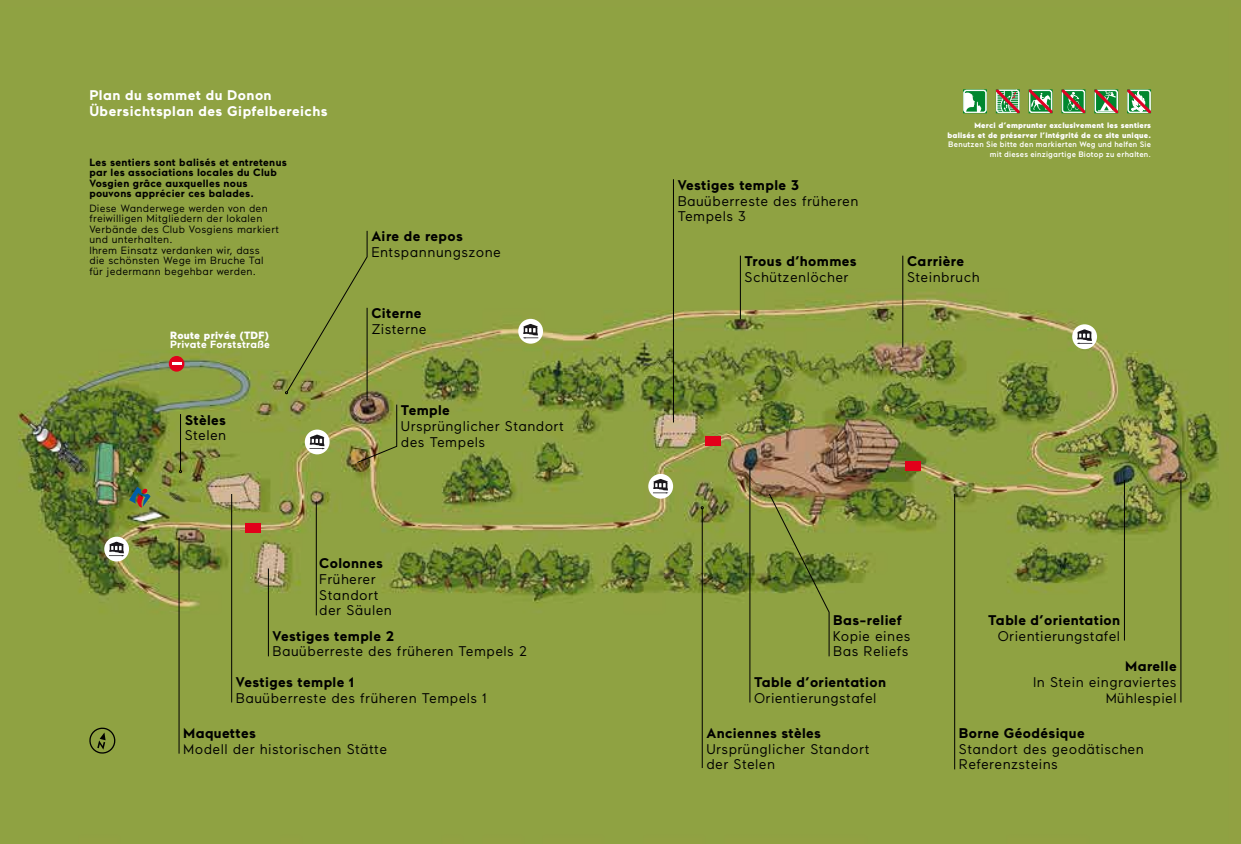
<style>
.page{position:relative;width:1241px;height:844px;background:#fff}
.page>*{position:absolute;margin:0;border:0;box-sizing:border-box;transform-origin:0 0}
.t1{font:14px/15.8px "Maax";letter-spacing:.025em;color:#000}
.t2{font:700 14px "Maax";letter-spacing:.025em;color:#000}
.t3{font:700 14px/15.8px "Maax";letter-spacing:.03em;color:#fff}
.t4{font:10.5px/10.5px "Maax";letter-spacing:.02em;color:#000}
.t5{font:700 10.5px/10.5px "Maax";letter-spacing:.025em;color:#000}
.t6{font:700 10.5px "Maax";letter-spacing:.025em;color:#fff}
.t7{font:900 10.5px "Maax";letter-spacing:.025em;color:#fff}
.t8{font:900 7.88px/9.6px "Maax";letter-spacing:.025em;color:#fff;text-align:right}
.t9{font:500 7.88px/9.6px "Maax";letter-spacing:.025em;color:#fff;text-align:right}
</style>
<div class="page">
<img style="left:0;top:7px;width:1240px;height:836px">
<div style="left:169px;top:356px;width:15px;height:15px;background:#e2001a;border-radius:50%"></div>
<svg style="left:172px;top:362px;width:9px;height:3px"></svg>
<div style="left:245px;top:523px;width:15px;height:9px;background:#e2001a"></div>
<div style="left:705px;top:436px;width:15px;height:10px;background:#e2001a"></div>
<div style="left:905px;top:461px;width:15px;height:10px;background:#e2001a"></div>
<svg style="left:129px;top:486px;width:21px;height:23px"></svg>
<svg style="left:87px;top:725px;width:30px;height:29px"></svg>
<svg style="left:285px;top:230px;width:82px;height:164px"></svg>
<hr style="left:367px;top:308px;width:1px;height:93px;background:#000">
<hr style="left:180px;top:414px;width:1px;height:56px;background:#000">
<hr style="left:673px;top:179px;width:1px;height:243px;background:#000">
<hr style="left:231px;top:494px;width:1px;height:208px;background:#000">
<hr style="left:749px;top:468px;width:1px;height:234px;background:#000">
<hr style="left:1123px;top:480px;width:1px;height:160px;background:#000">
<hr style="left:1180px;top:479px;width:1px;height:223px;background:#000">
<hr style="left:701px;top:508px;width:1px;height:259px;background:#000">
<hr style="left:954px;top:493px;width:1px;height:276px;background:#000">
<hr style="left:179px;top:537px;width:1px;height:216px;background:#000">
<hr style="left:268px;top:568px;width:1px;height:88px;background:#000">
<img style="left:768px;top:493px;width:61px;height:163px">
<hr style="left:316px;top:501px;width:1px;height:114px;background:#000">
<img style="left:356px;top:404px;width:41px;height:59px">
<hr style="left:902px;top:255px;width:1px;height:92px;background:#000">
<hr style="left:740px;top:255px;width:1px;height:64px;background:#000">
<svg style="left:995px;top:89px;width:24px;height:24px"></svg>
<svg style="left:1028px;top:89px;width:24px;height:24px"></svg>
<svg style="left:1061px;top:89px;width:24px;height:24px"></svg>
<svg style="left:1094px;top:89px;width:24px;height:24px"></svg>
<svg style="left:1126px;top:89px;width:24px;height:24px"></svg>
<svg style="left:962px;top:89px;width:24px;height:24px"></svg>
<div style="left:104px;top:536px;width:25px;height:25px;background:#fff;border-radius:50%"></div>
<svg style="left:109px;top:541px;width:15px;height:15px"></svg>
<div style="left:305px;top:429px;width:24px;height:25px;background:#fff;border-radius:50%"></div>
<svg style="left:309px;top:434px;width:16px;height:15px"></svg>
<svg style="left:648px;top:473px;width:25px;height:25px"></svg>
<svg style="left:653px;top:479px;width:15px;height:14px"></svg>
<svg style="left:1071px;top:324px;width:25px;height:25px"></svg>
<svg style="left:1076px;top:329px;width:16px;height:15px"></svg>
<div style="left:518px;top:319px;width:25px;height:24px;background:#fff;border-radius:50%"></div>
<svg style="left:523px;top:324px;width:15px;height:14px"></svg>
<p class="t3" style="left:89px;top:87px;width:240px">Plan du sommet du Donon<br>Übersichtsplan des Gipfelbereichs</p>
<p class="t5" style="left:89px;top:157px;width:199px">Les sentiers sont balisés et entretenus par les associations locales du Club Vosgien grâce auxquelles nous pouvons apprécier ces balades.</p>
<p class="t4" style="left:89px;top:203px;width:191px">Diese Wanderwege werden von den freiwilligen Mitgliedern der lokalen<br>Verbände des Club Vosgiens markiert und unterhalten.<br>Ihrem Einsatz verdanken wir, dass<br>die schönsten Wege im Bruche Tal für jedermann begehbar werden.</p>
<p class="t7" style="left:170px;top:329px;width:100px">Route privée (TDF)</p>
<p class="t6" style="left:170px;top:339px;width:101px">Private Forststraße</p>
<p class="t2" style="left:185px;top:412px;width:43px">Stèles</p>
<p class="t1" style="left:185px;top:427px;width:43px">Stelen</p>
<p class="t2" style="left:371px;top:229px;width:93px">Aire de repos</p>
<p class="t1" style="left:371px;top:244px;width:131px">Entspannungszone</p>
<p class="t2" style="left:371px;top:306px;width:52px">Citerne</p>
<p class="t1" style="left:371px;top:321px;width:57px">Zisterne</p>
<p class="t2" style="left:401px;top:403px;width:50px">Temple</p>
<p class="t1" style="left:401px;top:418px;width:164px">Ursprünglicher Standort des Tempels</p>
<p class="t2" style="left:319px;top:555px;width:65px">Colonnes</p>
<p class="t1" style="left:319px;top:571px;width:74px">Früherer<br>Standort der Säulen</p>
<p class="t2" style="left:272px;top:628px;width:123px">Vestiges temple 2</p>
<p class="t1" style="left:272px;top:643px;width:256px">Bauüberreste des früheren Tempels 2</p>
<p class="t2" style="left:236px;top:674px;width:120px">Vestiges temple 1</p>
<p class="t1" style="left:236px;top:689px;width:252px">Bauüberreste des früheren Tempels 1</p>
<p class="t2" style="left:183px;top:725px;width:74px">Maquettes</p>
<p class="t1" style="left:183px;top:740px;width:205px">Modell der historischen Stätte</p>
<p class="t2" style="left:677px;top:177px;width:123px">Vestiges temple 3</p>
<p class="t1" style="left:677px;top:193px;width:182px">Bauüberreste des früheren<br>Tempels 3</p>
<p class="t2" style="left:744px;top:254px;width:114px">Trous d’hommes</p>
<p class="t1" style="left:744px;top:269px;width:106px">Schützenlöcher</p>
<p class="t8" style="left:947px;top:120px;width:205px">Merci d’emprunter exclusivement les sentiers balisés et de préserver l’intégrité de ce site unique.</p>
<p class="t9" style="left:948px;top:140px;width:204px">Benutzen Sie bitte den markierten Weg und helfen Sie mit dieses einzigartige Biotop zu erhalten.</p>
<p class="t2" style="left:906px;top:254px;width:58px">Carrière</p>
<p class="t1" style="left:906px;top:269px;width:74px">Steinbruch</p>
<p class="t2" style="left:833px;top:612px;width:70px">Bas-relief</p>
<p class="t1" style="left:833px;top:628px;width:79px">Kopie eines<br>Bas Reliefs</p>
<p class="t2" style="left:754px;top:674px;width:133px">Table d’orientation</p>
<p class="t1" style="left:754px;top:689px;width:124px">Orientierungstafel</p>
<p class="t2" style="left:706px;top:725px;width:116px">Anciennes stèles</p>
<p class="t1" style="left:706px;top:740px;width:164px">Ursprünglicher Standort der Stelen</p>
<p class="t2" style="left:988px;top:612px;width:133px">Table d’orientation</p>
<p class="t1" style="left:997px;top:628px;width:124px">Orientierungstafel</p>
<p class="t2" style="left:1124px;top:658px;width:53px">Marelle</p>
<p class="t1" style="left:1033px;top:674px;width:145px;text-align:right">In Stein eingraviertes<br>Mühlespiel</p>
<p class="t2" style="left:958px;top:725px;width:127px">Borne Géodésique</p>
<p class="t1" style="left:958px;top:740px;width:186px">Standort des geodätischen<br>Referenzsteins</p>
</div>
